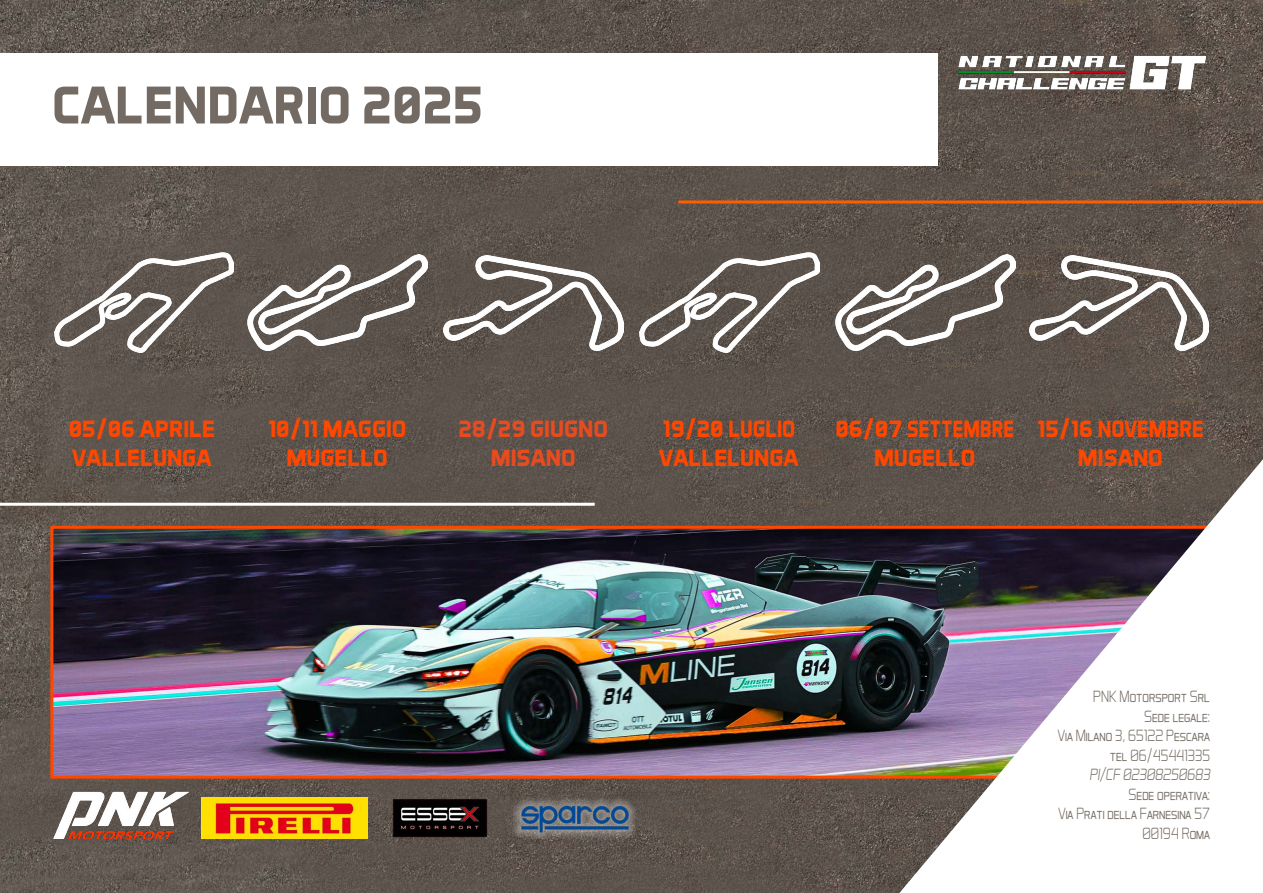
<style>
.page{position:relative;width:1263px;height:893px;background:#fff}
.page>*{position:absolute;margin:0;border:0;box-sizing:border-box;transform-origin:0 0}
.t1{font:700 54px "Aero Matics";color:#736b63}
.t2{font:700 24px/28.8px "Aero Matics";color:#ff4700;text-align:center}
.t3{font:700 24px/28.8px "Aero Matics";color:#e84b1f;text-align:center}
.t4{font:300 16.5px/19.5px "Aero Matics Display";color:#736b63;text-align:right;scale:.9 1}
.t5{font:italic 300 16.5px "Aero Matics Display";color:#736b63;scale:.9 1}
</style>
<div class="page">
<img style="left:0;top:0;width:1263px;height:893px">
<img style="left:946px;top:32px;width:280px;height:77px">
<img style="left:54px;top:530px;width:845px;height:245px">
<div style="left:50px;top:526px;width:1160px;height:253px;border:3px solid #ff4700"></div>
<svg style="left:899px;top:459px;width:364px;height:434px"></svg>
<div style="left:0;top:53px;width:938px;height:113px;background:#fff"></div>
<img style="left:835px;top:255px;width:180px;height:95px">
<img style="left:54px;top:252px;width:180px;height:101px">
<img style="left:444px;top:255px;width:179px;height:95px">
<hr style="left:678px;top:200px;width:585px;height:3px;background:#ff5e00">
<hr style="left:0;top:503px;width:595px;height:3px;background:#fff">
<img style="left:639px;top:252px;width:180px;height:101px">
<img style="left:1029px;top:255px;width:180px;height:95px">
<img style="left:248px;top:255px;width:180px;height:95px">
<img style="left:53px;top:784px;width:137px;height:55px">
<img style="left:202px;top:798px;width:165px;height:41px">
<img style="left:391px;top:798px;width:98px;height:41px">
<div style="left:512px;top:798px;width:125px;height:41px;background:#fff;opacity:.75"></div>
<img style="left:516px;top:798px;width:117px;height:41px">
<h1 class="t1" style="left:52px;top:73px;width:433px">CALENDARIO 2025</h1>
<h2 class="t2" style="left:69px;top:414px;width:148px;text-align:left">05/06 APRILE<br>VALLELUNGA</h2>
<h2 class="t3" style="left:458px;top:414px;width:151px">28/29 GIUGNO<br>MISANO</h2>
<h2 class="t2" style="left:659px;top:414px;width:141px;text-align:left">19/20 LUGLIO<br>VALLELUNGA</h2>
<h2 class="t2" style="left:835px;top:414px;width:180px">06/07 SETTEMBRE<br>MUGELLO</h2>
<h2 class="t2" style="left:1037px;top:414px;width:168px">15/16 NOVEMBRE<br>MISANO</h2>
<h2 class="t2" style="left:268px;top:414px;width:140px">10/11 MAGGIO<br>MUGELLO</h2>
<p class="t4" style="left:1058px;top:686px;width:171px">PNK Motorsport Srl<br>Sede legale:<br>Via Milano 3, 65122 Pescara tel 06/45441335</p>
<p class="t5" style="left:1089px;top:765px;width:135px">PI/CF 02308250683</p>
<p class="t4" style="left:1058px;top:784px;width:170px">Sede operativa:<br>Via Prati della Farnesina 57<br>00194 Roma</p>
</div>
